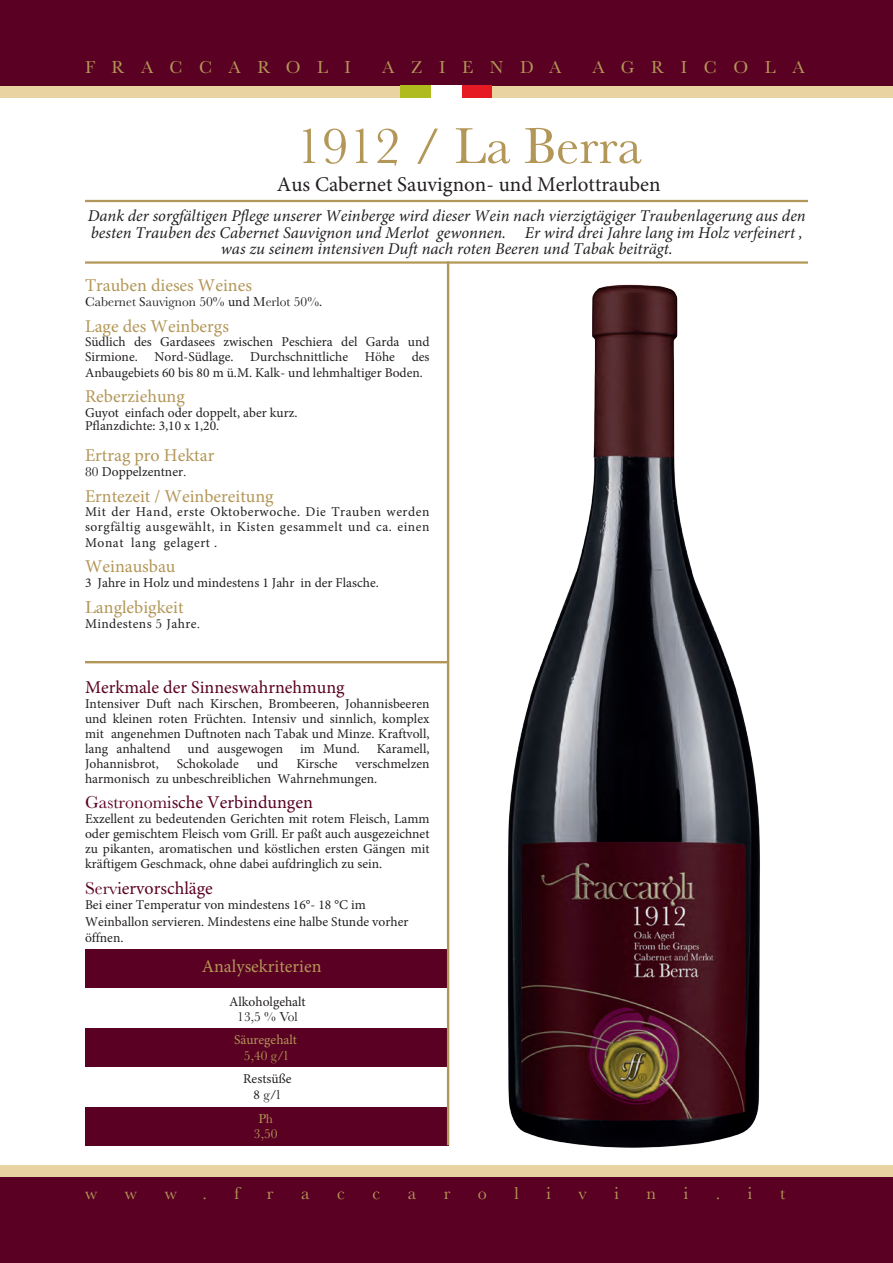
<style>
.page{position:relative;width:893px;height:1263px;background:#fff}
.page>*{position:absolute;margin:0;border:0;box-sizing:border-box;transform-origin:0 0}
.t1{font:52.5px "Baskerville";color:#b39758}
.t2{font:21px "Minion Pro";color:#231f20}
.t3{font:18px "Minion Pro";color:#b39758}
.t4{font:18px "Minion Pro";color:#5a0022}
.t5{font:18px "Baskerville";letter-spacing:.92em;color:#b39758}
.t6{font:italic 16.5px/16.5px "Minion Pro";color:#231f20;text-align:center}
.t7{font:13.5px/15.1px "Minion Pro";color:#231f20;text-align:justify}
.t8{font:13.5px/24px "Baskerville";color:#231f20;text-align:center}
.t9{font:13.5px "Minion Pro";letter-spacing:.03em;color:#231f20}
.t10{font:13.5px "Minion Pro";color:#b39758}
.t11{font:13.5px "Baskerville";color:#b39758}
.s1{font-family:"Minion Pro"}
.s2{font-family:"Baskerville"}
.s3{color:#b39758}
</style>
<div class="page">
<hr style="left:85px;top:261px;width:723px;height:3px;background:#b39758">
<hr style="left:85px;top:200px;width:723px;height:2px;background:#b39758">
<hr style="left:85px;top:661px;width:363px;height:2px;background:#b39758">
<div style="left:85px;top:949px;width:363px;height:39px;background:#5a0022"></div>
<div style="left:85px;top:1028px;width:363px;height:38px;background:#5a0022"></div>
<div style="left:85px;top:1107px;width:363px;height:38px;background:#5a0022"></div>
<hr style="left:447px;top:261px;width:2px;height:884px;background:#b39758">
<div style="left:0;top:0;width:893px;height:98px;background:#e8d3a1"></div>
<div style="left:0;top:0;width:893px;height:85px;background:#5a0022"></div>
<div style="left:400px;top:85px;width:31px;height:13px;background:#b0bb1d"></div>
<div style="left:461px;top:85px;width:31px;height:13px;background:#e51a23"></div>
<div style="left:431px;top:85px;width:30px;height:13px;background:#fff"></div>
<div style="left:0;top:1165px;width:893px;height:98px;background:#e8d3a1"></div>
<div style="left:0;top:1178px;width:893px;height:85px;background:#5a0022"></div>
<img style="left:491px;top:261px;width:286px;height:887px">
<h3 class="t5" style="left:85px;top:56px;width:267px">FRACCAROLI</h3>
<h3 class="t5" style="left:382px;top:56px;width:181px">AZIENDA</h3>
<h3 class="t5" style="left:593px;top:56px;width:213px">AGRICOLA</h3>
<h1 class="t1" style="left:296px;top:113px;width:348px">1912 / La Berra</h1>
<h2 class="t2" style="left:277px;top:170px;width:385px">Aus Cabernet Sauvignon- und Merlottrauben</h2>
<p class="t6" style="left:88px;top:208px;width:719px">Dank der sorgfältigen Pflege unserer Weinberge wird dieser Wein nach vierzigtägiger Traubenlagerung aus den besten Trauben des Cabernet Sauvignon und Merlot gewonnen. Er wird drei Jahre lang im Holz verfeinert , was zu seinem intensiven Duft nach roten Beeren und Tabak beiträgt.</p>
<h3 class="t3" style="left:85px;top:273px;width:168px">Trauben dieses Weines</h3>
<p class="t8" style="left:85px;top:290px;width:239px">Cabernet <span class="s1">S</span>auvignon 50% <span class="s1">und</span> Merlot 50%<span class="s1">.</span></p>
<h3 class="t3" style="left:85px;top:314px;width:145px">Lage des Weinbergs</h3>
<p class="t7" style="left:85px;top:334px;width:346px">Südlich des Gardasees zwischen Peschiera del Garda und Sirmione. Nord-Südlage. Durchschnittliche Höhe des Anbaugebiets 60 bis 80 m ü.M. Kalk- und lehmhaltiger Boden.</p>
<h3 class="t3" style="left:85px;top:384px;width:101px">Reberziehung</h3>
<p class="t7" style="left:85px;top:406px;width:214px;line-height:13.5px">Guyot einfach oder doppelt, aber kurz.<br>Pflanzdichte: 3,10 x 1,20.</p>
<h3 class="t3" style="left:85px;top:443px;width:131px">Ertrag pro Hektar</h3>
<p class="t7" style="left:85px;top:464px;width:103px"><span class="s2">80</span> Doppelzentner<span class="s2">.</span></p>
<h3 class="t3" style="left:85px;top:484px;width:190px">Erntezeit / Weinbereitung</h3>
<p class="t7" style="left:85px;top:504px;width:346px">Mit der Hand, erste Oktoberwoche. Die Trauben werden sorgfältig ausgewählt, in Kisten gesammelt und ca. einen Monat lang gelagert .</p>
<h3 class="t3" style="left:85px;top:554px;width:92px">Weinausbau</h3>
<p class="t7" style="left:85px;top:575px;width:295px">3 Jahre in Holz und mindestens 1 Jahr in der Flasche.</p>
<h3 class="t3" style="left:85px;top:595px;width:100px"><span class="s2">L</span>anglebigkeit</h3>
<p class="t9" style="left:85px;top:614px;width:117px">Mindestens <span class="s2">5</span> Jahre<span class="s2">.</span></p>
<h3 class="t4" style="left:85px;top:675px;width:261px">Merkmale der Sinneswahrnehmung</h3>
<p class="t7" style="left:85px;top:696px;width:346px">Intensiver Duft nach Kirschen, Brombeeren, Johannisbeeren und kleinen roten Früchten. Intensiv und sinnlich, komplex mit angenehmen Duftnoten nach Tabak und Minze. Kraftvoll, lang anhaltend und ausgewogen im Mund. Karamell, Johannisbrot,</p>
<p class="t7" style="left:85px;top:756px;width:346px;text-indent:271px">verschmelzen harmonisch zu unbeschreiblichen Wahrnehmungen.</p>
<h3 class="t4" style="left:85px;top:791px;width:229px"><span class="s2">Gastronomi</span>sche Verbindungen</h3>
<p class="t7" style="left:85px;top:811px;width:346px">Exzellent zu bedeutenden Gerichten mit rotem Fleisch, Lamm oder gemischtem Fleisch vom Grill. Er paßt auch ausgezeichnet zu pikanten, aromatischen und köstlichen ersten Gängen mit kräftigem Geschmack, ohne dabei aufdringlich zu sein.</p>
<h3 class="t4" style="left:85px;top:876px;width:129px"><span class="s2">Servi</span>ervorschläge</h3>
<p class="t7" style="left:85px;top:896px;width:325px;line-height:16.5px;text-align:left">Bei einer Temperatur von mindestens 16°- 18 °C im<br>Weinballon servieren. Mindestens eine halbe Stunde vorher öffnen.</p>
<h3 class="t3" style="left:202px;top:954px;width:121px">Analysekriterien</h3>
<p class="t7" style="left:229px;top:994px;width:78px">Alkoholgehalt</p>
<p class="t8" style="left:237px;top:1004px;width:62px">13,5 % Vol</p>
<p class="t10" style="left:234px;top:1031px;width:64px">Säuregehalt</p>
<p class="t11" style="left:244px;top:1046px;width:45px">5,40 g/l</p>
<p class="t7" style="left:243px;top:1071px;width:50px">Restsüße</p>
<p class="t8" style="left:254px;top:1082px;width:28px"><span class="s1">8</span> g/l<br><span class="s3">Ph</span></p>
<p class="t11" style="left:254px;top:1124px;width:25px">3,50</p>
<p class="t7" style="left:177px;top:756px;width:63px">Schokolade</p>
<p class="t7" style="left:257px;top:756px;width:23px">und</p>
<p class="t7" style="left:296px;top:756px;width:43px">Kirsche</p>
<h3 class="t5" style="left:85px;top:1182px;width:14px">w</h3>
<h3 class="t5" style="left:125px;top:1182px;width:14px">w</h3>
<h3 class="t5" style="left:165px;top:1182px;width:14px">w</h3>
<h3 class="t5" style="left:202px;top:1182px;width:6px">.</h3>
<h3 class="t5" style="left:234px;top:1182px;width:6px">f</h3>
<h3 class="t5" style="left:267px;top:1182px;width:8px">r</h3>
<h3 class="t5" style="left:301px;top:1182px;width:10px">a</h3>
<h3 class="t5" style="left:337px;top:1182px;width:9px">c</h3>
<h3 class="t5" style="left:373px;top:1182px;width:9px">c</h3>
<h3 class="t5" style="left:408px;top:1182px;width:10px">a</h3>
<h3 class="t5" style="left:444px;top:1182px;width:8px">r</h3>
<h3 class="t5" style="left:478px;top:1182px;width:10px">o</h3>
<h3 class="t5" style="left:514px;top:1182px;width:6px">l</h3>
<h3 class="t5" style="left:546px;top:1182px;width:6px">i</h3>
<h3 class="t5" style="left:578px;top:1182px;width:10px">v</h3>
<h3 class="t5" style="left:614px;top:1182px;width:6px">i</h3>
<h3 class="t5" style="left:646px;top:1182px;width:11px">n</h3>
<h3 class="t5" style="left:684px;top:1182px;width:6px">i</h3>
<h3 class="t5" style="left:716px;top:1182px;width:6px">.</h3>
<h3 class="t5" style="left:748px;top:1182px;width:6px">i</h3>
<h3 class="t5" style="left:780px;top:1182px;width:7px">t</h3>
</div>
